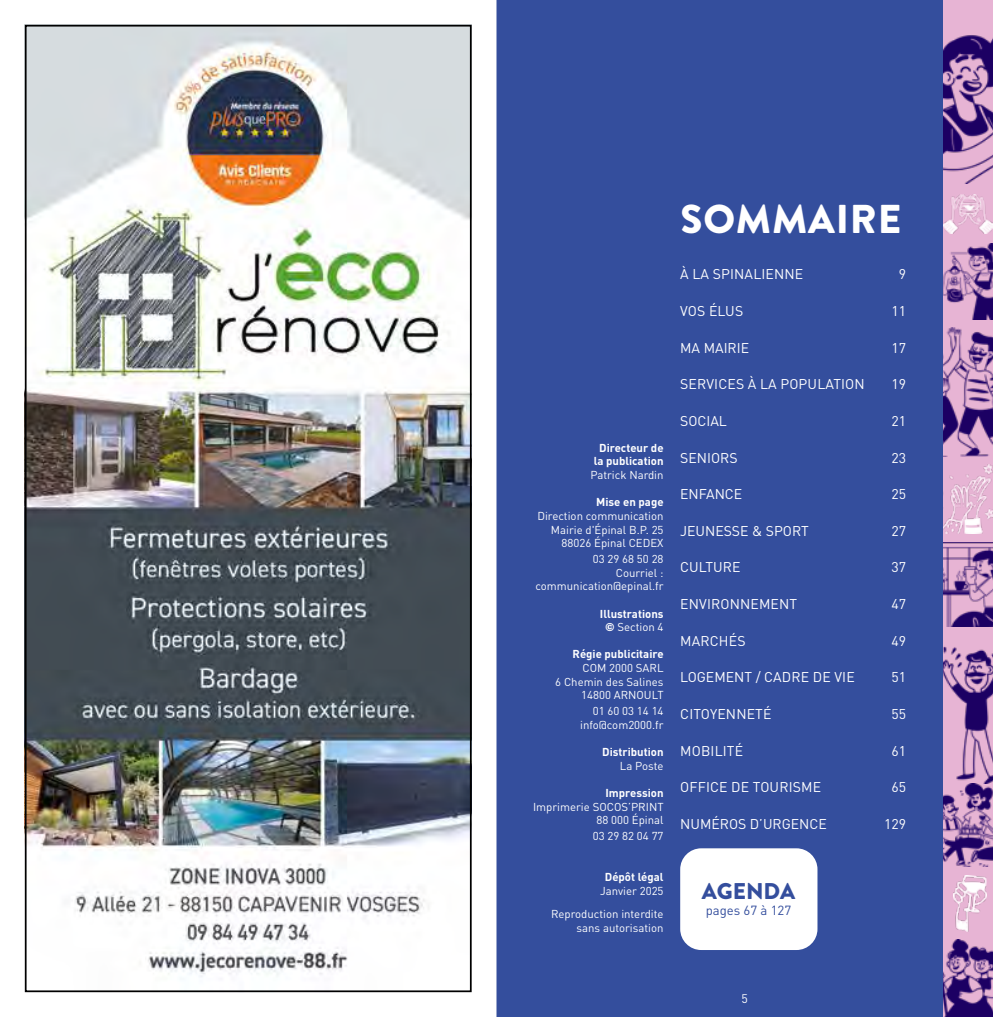
<style>
.page{position:relative;width:993px;height:1017px;background:#fff}
.page>*{position:absolute;margin:0;border:0;box-sizing:border-box;transform-origin:0 0}
.t1{font:900 40.25px "Brandon Grotesque";letter-spacing:.02em;color:#fff}
.t2{font:900 22.75px "Brandon Grotesque";color:#344e9d}
.t3{font:14px "DINOT";letter-spacing:.005em;color:#fff}
.t4{font:13.12px "DINOT";color:#344e9d}
.t5{font:12.25px "DINOT";color:#fff}
.t6{font:11.38px/13.7px "DINOT";color:#fff;text-align:right}
.t7{font:700 11.38px/13.7px "DINOT";color:#fff;text-align:center}
.s1{font-family:"Margot";font-weight:400}
.s2{font-weight:400}
</style>
<div class="page">
<img style="left:28px;top:28px;width:440px;height:949px">
<div style="left:496px;top:0;width:447px;height:1017px;background:#344e9d"></div>
<div style="left:943px;top:0;width:49px;height:1017px;background:#e7b4d4"></div>
<img style="left:943px;top:194px;width:49px;height:39px">
<img style="left:953px;top:876px;width:33px;height:55px">
<img style="left:943px;top:646px;width:49px;height:220px">
<img style="left:943px;top:543px;width:49px;height:83px">
<img style="left:943px;top:244px;width:49px;height:75px">
<img style="left:943px;top:939px;width:49px;height:78px">
<img style="left:943px;top:328px;width:49px;height:128px">
<img style="left:943px;top:35px;width:49px;height:149px">
<img style="left:943px;top:465px;width:49px;height:69px">
<div style="left:680px;top:848px;width:137px;height:102px;background:#fff;border-radius:21px"></div>
<p class="t7" style="left:593px;top:440px;width:71px">Directeur de la publication</p>
<p class="t6" style="left:590px;top:467px;width:75px">Patrick Nardin</p>
<p class="t7" style="left:596px;top:495px;width:69px">Mise en page</p>
<p class="t6" style="left:537px;top:508px;width:128px">Direction communication<br>Mairie d'Épinal B.P. 25<br>88026 Épinal CEDEX</p>
<p class="t6" style="left:535px;top:551px;width:129px">03 29 68 50 28<br>Courriel : communication@epinal.fr</p>
<p class="t7" style="left:599px;top:606px;width:65px">Illustrations <span class="s1">©</span> <span class="s2">Section 4</span></p>
<p class="t7" style="left:572px;top:647px;width:92px">Régie publicitaire</p>
<p class="t6" style="left:555px;top:661px;width:110px">COM 2000 SARL<br>6 Chemin des Salines<br>14800 ARNOULT</p>
<p class="t6" style="left:580px;top:704px;width:85px">01 60 03 14 14 info@com2000.fr</p>
<p class="t7" style="left:602px;top:745px;width:63px">Distribution</p>
<p class="t6" style="left:619px;top:758px;width:45px">La Poste</p>
<p class="t7" style="left:605px;top:786px;width:60px">Impression</p>
<p class="t6" style="left:533px;top:799px;width:132px">Imprimerie SOCOS’PRINT<br>88 000 Épinal</p>
<p class="t6" style="left:592px;top:829px;width:72px">03 29 82 04 77</p>
<p class="t7" style="left:604px;top:870px;width:60px">Dépôt légal</p>
<p class="t6" style="left:551px;top:878px;width:114px;line-height:23.6px">Janvier 2025<br>Reproduction interdite</p>
<p class="t6" style="left:576px;top:920px;width:88px">sans autorisation</p>
<h1 class="t1" style="left:680px;top:190px;width:222px">SOMMAIRE</h1>
<p class="t3" style="left:680px;top:265px;width:124px">À LA SPINALIENNE</p>
<p class="t3" style="left:898px;top:265px;width:9px">9</p>
<p class="t3" style="left:680px;top:301px;width:64px">VOS ÉLUS</p>
<p class="t3" style="left:891px;top:301px;width:16px">11</p>
<p class="t3" style="left:680px;top:338px;width:70px">MA MAIRIE</p>
<p class="t3" style="left:891px;top:338px;width:16px">17</p>
<p class="t3" style="left:680px;top:375px;width:186px">SERVICES À LA POPULATION</p>
<p class="t3" style="left:891px;top:375px;width:16px">19</p>
<p class="t3" style="left:680px;top:411px;width:48px">SOCIAL</p>
<p class="t3" style="left:891px;top:411px;width:16px">21</p>
<p class="t3" style="left:680px;top:448px;width:59px">SENIORS</p>
<p class="t3" style="left:891px;top:448px;width:16px">23</p>
<p class="t3" style="left:680px;top:485px;width:64px">ENFANCE</p>
<p class="t3" style="left:891px;top:485px;width:16px">25</p>
<p class="t3" style="left:680px;top:521px;width:130px">JEUNESSE &amp; SPORT</p>
<p class="t3" style="left:891px;top:521px;width:16px">27</p>
<p class="t3" style="left:680px;top:558px;width:62px">CULTURE</p>
<p class="t3" style="left:891px;top:558px;width:16px">37</p>
<p class="t3" style="left:680px;top:594px;width:118px">ENVIRONNEMENT</p>
<p class="t3" style="left:891px;top:594px;width:16px">47</p>
<p class="t3" style="left:680px;top:631px;width:67px">MARCHÉS</p>
<p class="t3" style="left:891px;top:631px;width:16px">49</p>
<p class="t3" style="left:680px;top:668px;width:176px">LOGEMENT / CADRE DE VIE</p>
<p class="t3" style="left:891px;top:668px;width:16px">51</p>
<p class="t3" style="left:680px;top:704px;width:93px">CITOYENNETÉ</p>
<p class="t3" style="left:891px;top:704px;width:16px">55</p>
<p class="t3" style="left:680px;top:741px;width:64px">MOBILITÉ</p>
<p class="t3" style="left:891px;top:741px;width:16px">61</p>
<p class="t3" style="left:680px;top:778px;width:142px">OFFICE DE TOURISME</p>
<p class="t3" style="left:891px;top:778px;width:16px">65</p>
<p class="t3" style="left:680px;top:814px;width:148px">NUMÉROS D’URGENCE</p>
<p class="t3" style="left:883px;top:814px;width:23px">129</p>
<h2 class="t2" style="left:701px;top:875px;width:95px">AGENDA</h2>
<p class="t4" style="left:705px;top:901px;width:87px">pages 67 à 127</p>
<p class="t5" style="left:741px;top:990px;width:8px">5</p>
</div>
